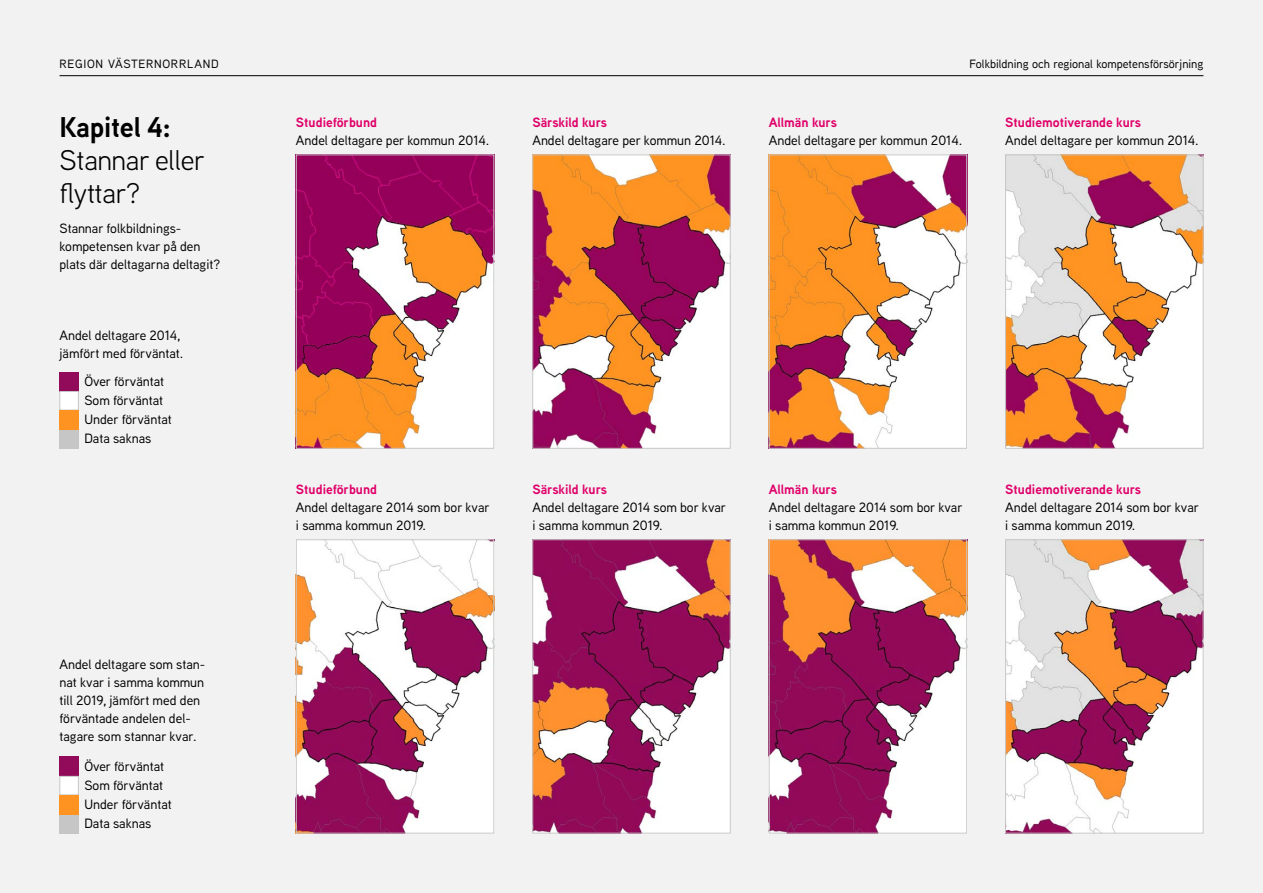
<style>
.page{position:relative;width:1263px;height:893px;background:#f2f2f2}
.page>*{position:absolute;margin:0;border:0;box-sizing:border-box;transform-origin:0 0}
.t1{font:28.5px/33px "Aaux Next";letter-spacing:-.01em;color:#000}
.t2{font:700 28.5px "Aaux Next";letter-spacing:-.01em;color:#000}
.t3{font:500 13.5px/18px "Aaux Next";color:#000}
.t4{font:700 13.5px "Aaux Next";color:#e00069}
.t5{font:500 12px "Aaux Next";color:#000}
.t6{font:500 12px "Aaux Next";letter-spacing:.06em;color:#000}
</style>
<div class="page">
<hr style="left:60px;top:75px;width:1143px;height:1px;background:#000">
<div style="left:60px;top:372px;width:19px;height:19px;background:#920a5a"></div>
<div style="left:60px;top:757px;width:19px;height:19px;background:#920a5a"></div>
<div style="left:60px;top:391px;width:19px;height:19px;background:#fff;border:1px solid #c6c6c6"></div>
<div style="left:60px;top:776px;width:19px;height:19px;background:#fff;border:1px solid #c6c6c6"></div>
<div style="left:60px;top:429px;width:19px;height:20px;background:#c6c6c6"></div>
<div style="left:60px;top:814px;width:19px;height:19px;background:#c6c6c6"></div>
<div style="left:60px;top:410px;width:19px;height:19px;background:#ff9321"></div>
<div style="left:60px;top:795px;width:19px;height:19px;background:#ff9321"></div>
<img style="left:298px;top:157px;width:194px;height:290px">
<div style="left:296px;top:155px;width:198px;height:294px;border:1px solid #c6c6c6"></div>
<img style="left:298px;top:541px;width:194px;height:290px">
<div style="left:296px;top:539px;width:198px;height:294px;border:1px solid #c6c6c6"></div>
<img style="left:771px;top:157px;width:194px;height:290px">
<div style="left:769px;top:155px;width:198px;height:294px;border:1px solid #c6c6c6"></div>
<img style="left:771px;top:541px;width:194px;height:290px">
<div style="left:769px;top:539px;width:198px;height:294px;border:1px solid #c6c6c6"></div>
<img style="left:534px;top:157px;width:194px;height:290px">
<div style="left:532px;top:155px;width:198px;height:294px;border:1px solid #c6c6c6"></div>
<img style="left:534px;top:541px;width:194px;height:290px">
<div style="left:532px;top:539px;width:198px;height:294px;border:1px solid #c6c6c6"></div>
<img style="left:1007px;top:157px;width:194px;height:290px">
<div style="left:1005px;top:155px;width:198px;height:294px;border:1px solid #c6c6c6"></div>
<img style="left:1007px;top:541px;width:194px;height:290px">
<div style="left:1005px;top:539px;width:198px;height:294px;border:1px solid #c6c6c6"></div>
<p class="t6" style="left:60px;top:56px;width:161px">Region Västernorrland</p>
<p class="t5" style="left:969px;top:56px;width:235px">Folkbildning och regional kompetensförsörjning</p>
<h1 class="t2" style="left:60px;top:107px;width:113px">Kapitel 4:</h1>
<h1 class="t1" style="left:60px;top:143px;width:147px">Stannar eller flyttar?</h1>
<p class="t3" style="left:60px;top:218px;width:162px">Stannar folkbildnings&shy;kompetensen kvar på den plats där deltagarna deltagit?</p>
<p class="t3" style="left:60px;top:326px;width:125px">Andel deltagare 2014, jämfört med förväntat.</p>
<p class="t3" style="left:84px;top:372px;width:81px">Över förväntat</p>
<p class="t3" style="left:84px;top:391px;width:80px">Som förväntat</p>
<p class="t3" style="left:84px;top:410px;width:89px">Under förväntat</p>
<p class="t3" style="left:84px;top:429px;width:69px">Data saknas</p>
<p class="t3" style="left:60px;top:655px;width:147px">Andel deltagare som stan&shy;nat kvar i samma kommun till 2019, jämfört med den förväntade andelen del&shy;tagare som stannar kvar.</p>
<p class="t3" style="left:84px;top:756px;width:81px">Över förväntat</p>
<p class="t3" style="left:84px;top:776px;width:80px">Som förväntat</p>
<p class="t3" style="left:84px;top:795px;width:89px">Under förväntat</p>
<p class="t3" style="left:84px;top:814px;width:69px">Data saknas</p>
<p class="t4" style="left:296px;top:112px;width:83px">Studieförbund</p>
<p class="t3" style="left:296px;top:131px;width:195px">Andel deltagare per kommun 2014.</p>
<p class="t4" style="left:532px;top:112px;width:76px">Särskild kurs</p>
<p class="t3" style="left:532px;top:131px;width:195px">Andel deltagare per kommun 2014.</p>
<p class="t4" style="left:769px;top:112px;width:70px">Allmän kurs</p>
<p class="t3" style="left:769px;top:131px;width:195px">Andel deltagare per kommun 2014.</p>
<p class="t4" style="left:1005px;top:112px;width:137px">Studiemotiverande kurs</p>
<p class="t3" style="left:1005px;top:131px;width:195px">Andel deltagare per kommun 2014.</p>
<p class="t4" style="left:296px;top:480px;width:83px">Studieförbund</p>
<p class="t3" style="left:296px;top:498px;width:195px">Andel deltagare 2014 som bor kvar i samma kommun 2019.</p>
<p class="t4" style="left:532px;top:480px;width:76px">Särskild kurs</p>
<p class="t3" style="left:532px;top:498px;width:195px">Andel deltagare 2014 som bor kvar i samma kommun 2019.</p>
<p class="t4" style="left:769px;top:480px;width:70px">Allmän kurs</p>
<p class="t3" style="left:769px;top:498px;width:195px">Andel deltagare 2014 som bor kvar i samma kommun 2019.</p>
<p class="t4" style="left:1005px;top:480px;width:137px">Studiemotiverande kurs</p>
<p class="t3" style="left:1005px;top:498px;width:195px">Andel deltagare 2014 som bor kvar i samma kommun 2019.</p>
</div>
